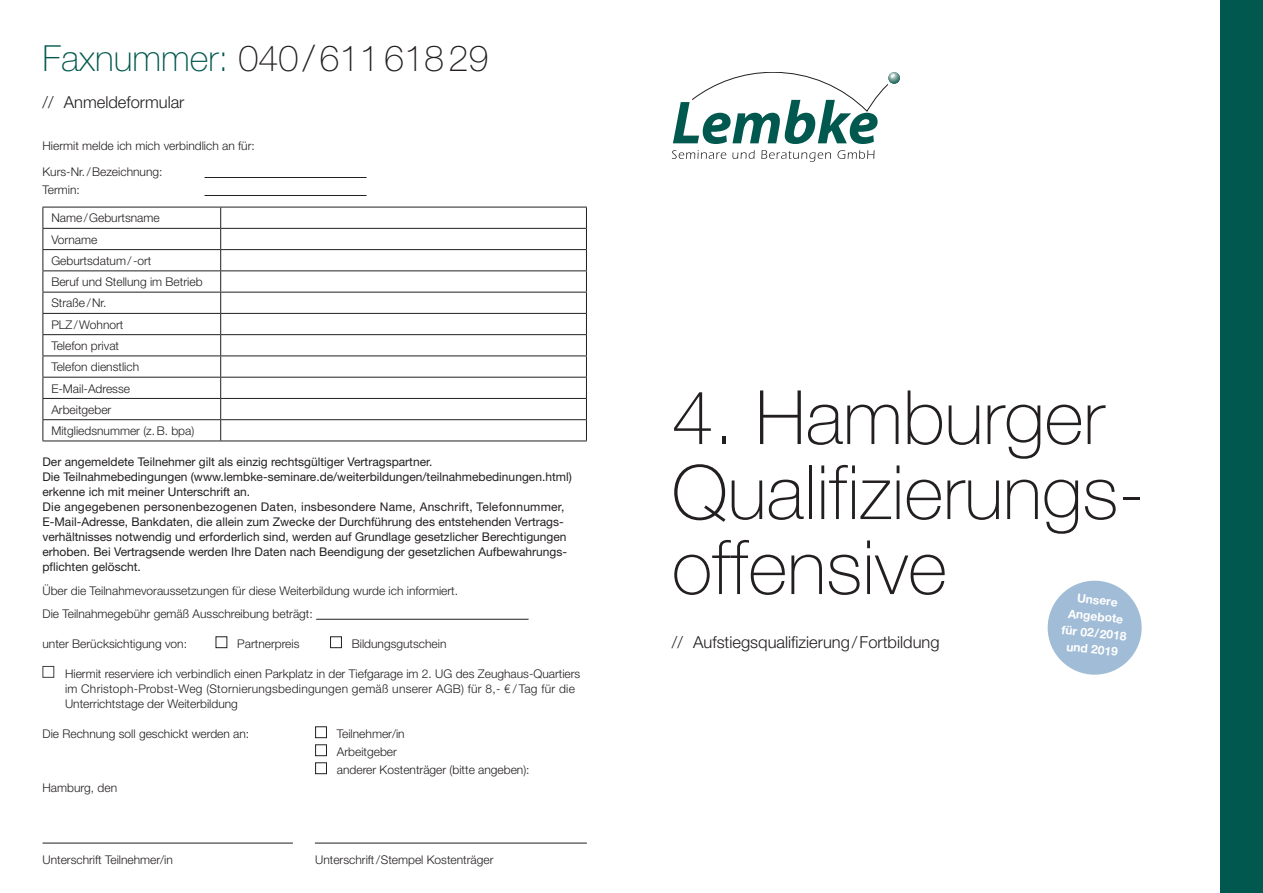
<style>
.page{position:relative;width:1263px;height:893px;background:#fff}
.page>*{position:absolute;margin:0;border:0;box-sizing:border-box;transform-origin:0 0}
.t1{font:100 75px/75px "Helvetica Neue";color:#231f20}
.t2{font:100 36px "Helvetica Neue";color:#231f20}
.Lauftext{font:300 16.5px "Helvetica Neue";color:#231f20}
.Lauftext-2{font:300 12px/15px "Helvetica Neue";color:#231f20}
.Lauftext-3{font:12px/15px "Helvetica Neue";color:#231f20}
.Lauftext-4{font:700 12px/16.5px "Helvetica Neue";color:#fff;text-align:center}
.Hervorhebungen{font:300 12px "Helvetica Neue";color:#231f20}
.s1{color:#00584e}
</style>
<div class="page">
<div style="left:1048px;top:581px;width:94px;height:94px;background:#a1bcd6;border-radius:50%"></div>
<hr style="left:205px;top:177px;width:162px;height:1px;background:#231f20">
<hr style="left:205px;top:195px;width:162px;height:1px;background:#231f20">
<hr style="left:316px;top:619px;width:213px;height:1px;background:#231f20">
<hr style="left:43px;top:843px;width:250px;height:1px;background:#231f20">
<hr style="left:315px;top:843px;width:272px;height:1px;background:#231f20">
<hr style="left:43px;top:207px;width:178px;height:1px;background:#231f20">
<hr style="left:221px;top:207px;width:366px;height:1px;background:#231f20">
<hr style="left:43px;top:228px;width:178px;height:1px;background:#231f20">
<hr style="left:221px;top:228px;width:366px;height:1px;background:#231f20">
<hr style="left:43px;top:249px;width:178px;height:1px;background:#231f20">
<hr style="left:221px;top:249px;width:366px;height:1px;background:#231f20">
<hr style="left:43px;top:270px;width:178px;height:1px;background:#231f20">
<hr style="left:221px;top:270px;width:366px;height:1px;background:#231f20">
<hr style="left:43px;top:292px;width:178px;height:1px;background:#231f20">
<hr style="left:221px;top:292px;width:366px;height:1px;background:#231f20">
<hr style="left:43px;top:313px;width:178px;height:1px;background:#231f20">
<hr style="left:221px;top:313px;width:366px;height:1px;background:#231f20">
<hr style="left:43px;top:334px;width:178px;height:1px;background:#231f20">
<hr style="left:221px;top:334px;width:366px;height:1px;background:#231f20">
<hr style="left:43px;top:356px;width:178px;height:1px;background:#231f20">
<hr style="left:221px;top:356px;width:366px;height:1px;background:#231f20">
<hr style="left:43px;top:377px;width:178px;height:1px;background:#231f20">
<hr style="left:221px;top:377px;width:366px;height:1px;background:#231f20">
<hr style="left:43px;top:398px;width:178px;height:1px;background:#231f20">
<hr style="left:221px;top:398px;width:366px;height:1px;background:#231f20">
<hr style="left:43px;top:419px;width:178px;height:1px;background:#231f20">
<svg style="left:43px;top:207px;width:1px;height:234px"></svg>
<hr style="left:221px;top:419px;width:366px;height:1px;background:#231f20">
<svg style="left:220px;top:207px;width:1px;height:234px"></svg>
<svg style="left:586px;top:207px;width:1px;height:234px"></svg>
<hr style="left:43px;top:441px;width:178px;height:1px;background:#231f20">
<hr style="left:221px;top:441px;width:366px;height:1px;background:#231f20">
<div style="left:315px;top:726px;width:12px;height:12px;border:1px solid #231f20"></div>
<div style="left:315px;top:744px;width:12px;height:12px;border:1px solid #231f20"></div>
<div style="left:315px;top:762px;width:12px;height:12px;border:1px solid #231f20"></div>
<div style="left:216px;top:636px;width:11px;height:12px;border:1px solid #231f20"></div>
<div style="left:330px;top:636px;width:12px;height:12px;border:1px solid #231f20"></div>
<div style="left:43px;top:666px;width:11px;height:12px;border:1px solid #3e3e3f"></div>
<div style="left:1220px;top:0;width:43px;height:893px;background:#00584e"></div>
<svg style="left:672px;top:150px;width:54px;height:9px"></svg>
<svg style="left:732px;top:150px;width:23px;height:9px"></svg>
<svg style="left:761px;top:150px;width:70px;height:12px"></svg>
<svg style="left:837px;top:150px;width:37px;height:9px"></svg>
<svg style="left:673px;top:72px;width:227px;height:72px"></svg>
<p class="t2" style="left:43px;top:37px;width:448px"><span class="s1">Faxnummer:</span> 040/61161829</p>
<p class="Lauftext" style="left:43px;top:92px;width:143px">// Anmeldeformular</p>
<p class="Lauftext-2" style="left:43px;top:138px;width:214px">Hiermit melde ich mich verbindlich an für:</p>
<p class="Lauftext-2" style="left:43px;top:163px;width:121px;line-height:18px">Kurs-Nr./Bezeichnung:<br>Termin:</p>
<p class="Lauftext-2" style="left:51px;top:210px;width:110px">Name/Geburtsname</p>
<p class="Lauftext-2" style="left:51px;top:232px;width:48px">Vorname</p>
<p class="Lauftext-2" style="left:51px;top:253px;width:102px">Geburtsdatum/-ort</p>
<p class="Lauftext-2" style="left:51px;top:274px;width:153px">Beruf und Stellung im Betrieb</p>
<p class="Lauftext-2" style="left:51px;top:295px;width:57px">Straße/Nr.</p>
<p class="Lauftext-2" style="left:51px;top:317px;width:74px">PLZ/Wohnort</p>
<p class="Lauftext-2" style="left:51px;top:338px;width:69px">Telefon privat</p>
<p class="Lauftext-2" style="left:51px;top:359px;width:89px">Telefon dienstlich</p>
<p class="Lauftext-2" style="left:51px;top:380px;width:80px">E-Mail-Adresse</p>
<p class="Lauftext-2" style="left:51px;top:402px;width:62px">Arbeitgeber</p>
<p class="Lauftext-2" style="left:51px;top:423px;width:144px">Mitgliedsnummer (z.B. bpa)</p>
<p class="Lauftext-3" style="left:43px;top:454px;width:531px">Der angemeldete Teilnehmer gilt als einzig rechtsgültiger Vertragspartner.<br>Die Teilnahmebedingungen (www.lembke-seminare.de/weiterbildungen/teilnahmebedinungen.html) erkenne ich mit meiner Unterschrift an.<br>Die angegebenen personenbezogenen Daten, insbesondere Name, Anschrift, Telefonnummer, E-Mail-Adresse, Bankdaten, die allein zum Zwecke der Durchführung des entstehenden Vertrags&shy;verhältnisses notwendig und erforderlich sind, werden auf Grundlage gesetzlicher Berechtigungen erhoben. Bei Vertragsende werden Ihre Daten nach Beendigung der gesetzlichen Aufbewahrungs&shy;pflichten gelöscht.</p>
<p class="Lauftext-2" style="left:43px;top:582px;width:417px">Über die Teilnahmevoraussetzungen für diese Weiterbildung wurde ich informiert.</p>
<p class="Lauftext-2" style="left:43px;top:606px;width:272px">Die Teilnahmegebühr gemäß Ausschreibung beträgt:</p>
<p class="Lauftext-2" style="left:43px;top:636px;width:146px">unter Berücksichtigung von:</p>
<p class="Hervorhebungen" style="left:237px;top:636px;width:64px">Partnerpreis</p>
<p class="Hervorhebungen" style="left:352px;top:636px;width:96px">Bildungsgutschein</p>
<p class="Lauftext-2" style="left:65px;top:666px;width:517px">Hiermit reserviere ich verbindlich einen Parkplatz in der Tiefgarage im 2. UG des Zeughaus-Quartiers im Christoph-Probst-Weg (Stornierungsbedingungen gemäß unserer AGB) für 8,- € / Tag für die<br>Unterrichtstage der Weiterbildung</p>
<p class="Lauftext-2" style="left:43px;top:726px;width:208px">Die Rechnung soll geschickt werden an:</p>
<p class="Lauftext-2" style="left:43px;top:780px;width:76px">Hamburg, den</p>
<p class="Lauftext-2" style="left:337px;top:726px;width:69px">Teilnehmer/in</p>
<p class="Lauftext-2" style="left:337px;top:744px;width:62px">Arbeitgeber</p>
<p class="Lauftext-2" style="left:337px;top:762px;width:194px">anderer Kostenträger (bitte angeben):</p>
<p class="Lauftext-2" style="left:43px;top:852px;width:132px">Unterschrift Teilnehmer/in</p>
<p class="Lauftext-2" style="left:315px;top:852px;width:180px">Unterschrift/Stempel Kostenträger</p>
<p class="t1" style="left:672px;top:380px;width:434px">4. Hamburger</p>
<p class="t1" style="left:672px;top:455px;width:474px">Qualifizierungs&shy;offensive</p>
<p class="Lauftext-4" style="left:1066px;top:588px;width:67px;rotate:6deg">Unsere<br>Angebote für 02/2018 und 2019</p>
<p class="Lauftext" style="left:672px;top:632px;width:269px">// Aufstiegsqualifizierung/Fortbildung</p>
</div>
